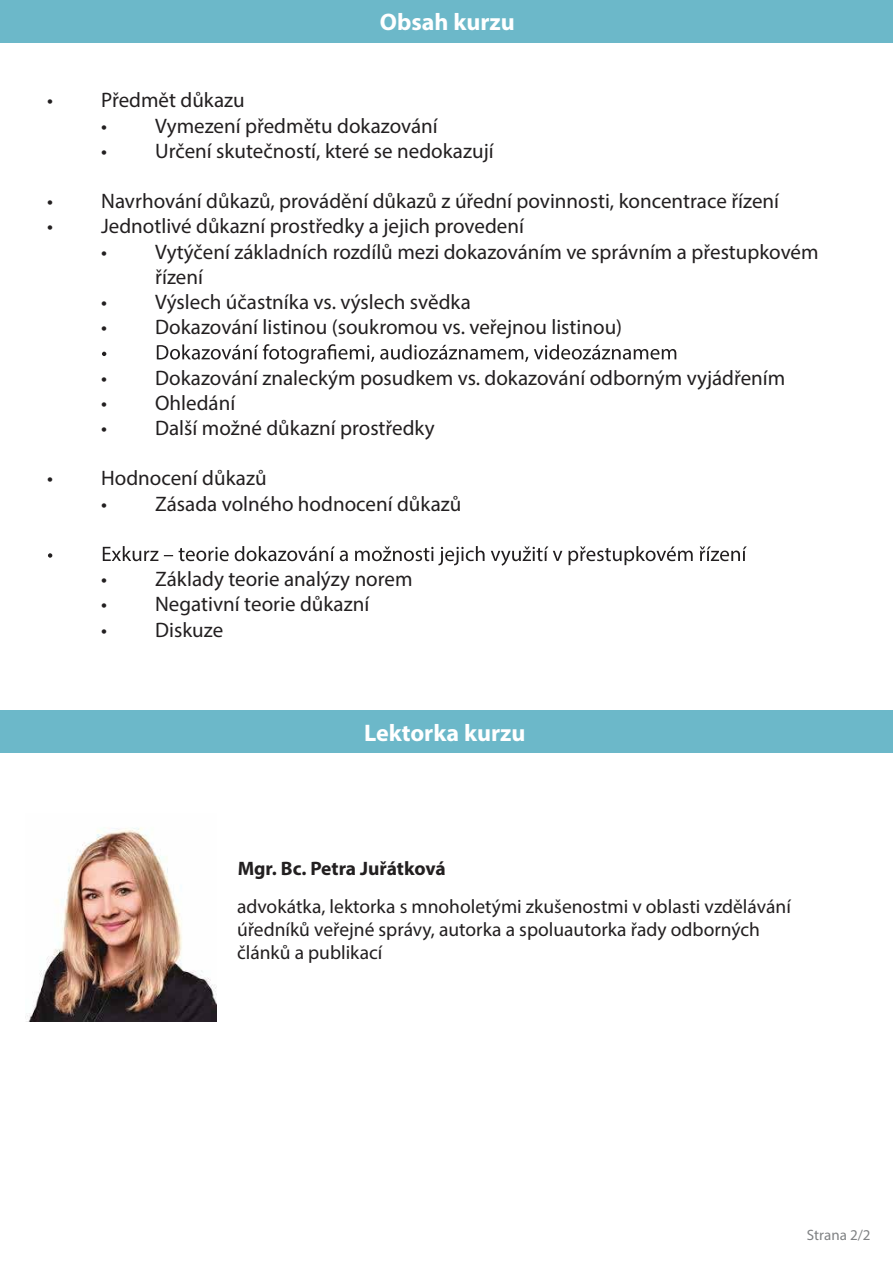
<style>
.page{position:relative;width:893px;height:1263px;background:#fff}
.page>*{position:absolute;margin:0;border:0;box-sizing:border-box;transform-origin:0 0}
.t1{font:700 24px "Myriad Pro";color:#fff}
.t2{font:21px/25.2px "Myriad Pro";color:#221f20}
.t3{font:19.5px/23.4px "Myriad Pro";color:#221f20}
.t4{font:700 19.5px "Myriad Pro";color:#221f20}
.t5{font:15px "Myriad Pro";color:#808284}
</style>
<div class="page">
<div style="left:0;top:710px;width:893px;height:42px;background:#6cb8c9"></div>
<div style="left:0;top:0;width:893px;height:42px;background:#6cb8c9"></div>
<svg style="left:102px;top:344px;width:574px;height:20px"></svg>
<svg style="left:48px;top:546px;width:699px;height:20px"></svg>
<img style="left:27px;top:827px;width:190px;height:194px">
<p class="t1" style="left:380px;top:6px;width:137px">Obsah kurzu</p>
<p class="t2" style="left:47px;top:87px;width:199px">• Předmět důkazu</p>
<p class="t2" style="left:101px;top:113px;width:338px">• Vymezení předmětu dokazování</p>
<p class="t2" style="left:101px;top:138px;width:394px">• Určení skutečností, které se nedokazují</p>
<p class="t2" style="left:47px;top:188px;width:733px">• Navrhování důkazů, provádění důkazů z úřední povinnosti, koncentrace řízení</p>
<p class="t2" style="left:47px;top:213px;width:478px">• Jednotlivé důkazní prostředky a jejich provedení</p>
<p class="t2" style="left:155px;top:239px;width:665px;text-indent:-54px">• Vytýčení základních rozdílů mezi dokazováním ve správním a přestupkovém řízení</p>
<p class="t2" style="left:101px;top:289px;width:371px">• Výslech účastníka vs. výslech svědka</p>
<p class="t2" style="left:101px;top:314px;width:522px">• Dokazování listinou (soukromou vs. veřejnou listinou)</p>
<p class="t2" style="left:101px;top:365px;width:686px">• Dokazování znaleckým posudkem vs. dokazování odborným vyjádřením</p>
<p class="t2" style="left:101px;top:390px;width:136px">• Ohledání</p>
<p class="t2" style="left:101px;top:415px;width:335px">• Další možné důkazní prostředky</p>
<p class="t2" style="left:47px;top:465px;width:221px">• Hodnocení důkazů</p>
<p class="t2" style="left:101px;top:491px;width:362px">• Zásada volného hodnocení důkazů</p>
<p class="t2" style="left:101px;top:566px;width:313px">• Základy teorie analýzy norem</p>
<p class="t2" style="left:101px;top:591px;width:270px">• Negativní teorie důkazní</p>
<p class="t2" style="left:101px;top:617px;width:124px">• Diskuze</p>
<p class="t1" style="left:364px;top:718px;width:163px">Lektorka kurzu</p>
<p class="t4" style="left:238px;top:856px;width:210px">Mgr. Bc. Petra Juřátková</p>
<p class="t3" style="left:237px;top:894px;width:555px">advokátka, lektorka s mnoholetými zkušenostmi v oblasti vzdělávání úředníků veřejné správy, autorka a spoluautorka řady odborných článků a publikací</p>
<p class="t5" style="left:807px;top:1225px;width:65px">Strana 2/2</p>
</div>
